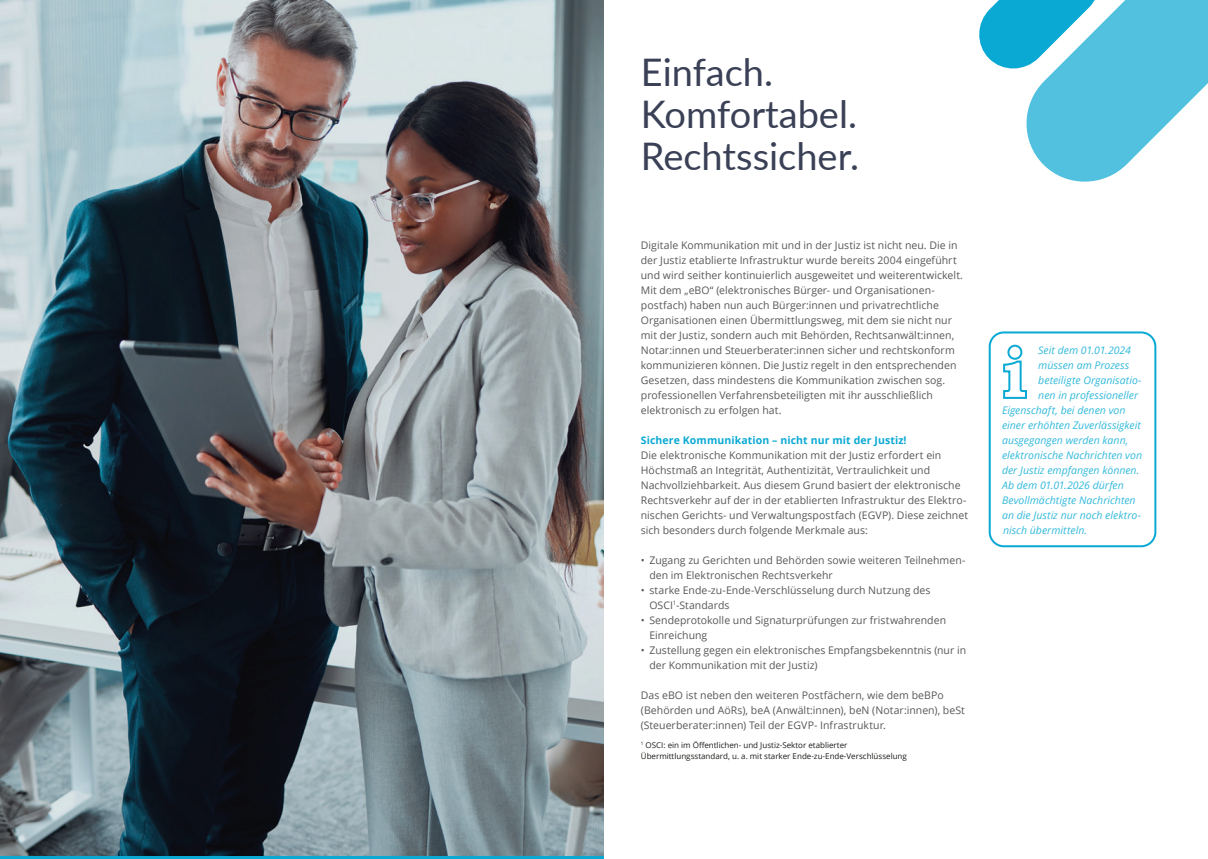
<style>
.page{position:relative;width:1208px;height:859px;background:#fff}
.page>*{position:absolute;margin:0;border:0;box-sizing:border-box;transform-origin:0 0}
.t1{font:38px/42px "Lato";color:#3a4055}
.t2{font:10.5px/15px "Open Sans";letter-spacing:.005em;color:#595858}
.t3{font:italic 10.5px "Open Sans";color:#33badc}
.t4{font:700 10.5px "Open Sans";letter-spacing:.01em;color:#0aa9d4}
.t5{font:8px/11px "Open Sans";color:#1d1d1b}
</style>
<div class="page">
<div style="left:988px;top:331px;width:168px;height:216px;border:2px solid #0aa9d4;border-radius:14px"></div>
<svg style="left:1003px;top:344px;width:24px;height:55px"></svg>
<img style="left:0;top:0;width:604px;height:855px">
<svg style="left:979px;top:0;width:229px;height:182px"></svg>
<h1 class="t1" style="left:641px;top:49px;width:220px">Einfach.<br>Komfortabel.<br>Rechtssicher.</h1>
<p class="t2" style="left:641px;top:237px;width:324px">Digitale Kommunikation mit und in der Justiz ist nicht neu. Die in der Justiz etablierte Infrastruktur wurde bereits 2004 eingeführt und wird seither kontinuierlich ausgeweitet und weiterentwickelt.<br>Mit dem „eBO“ (elektronisches Bürger- und Organisationen&shy;postfach) haben nun auch Bürger:innen und privatrechtliche Organisationen einen Übermittlungsweg, mit dem sie nicht nur mit der Justiz, sondern auch mit Behörden, Rechtsanwält:innen, Notar:innen und Steuerberater:innen sicher und rechtskonform kommunizieren können. Die Justiz regelt in den entsprechenden Gesetzen, dass mindestens die Kommunikation zwischen sog. professionellen Verfahrensbeteiligten mit ihr ausschließlich elektronisch zu erfolgen hat.</p>
<p class="t4" style="left:641px;top:433px;width:267px">Sichere Kommunikation – nicht nur mit der Justiz!</p>
<p class="t2" style="left:641px;top:447px;width:329px">Die elektronische Kommunikation mit der Justiz erfordert ein Höchstmaß an Integrität, Authentizität, Vertraulichkeit und Nachvollziehbarkeit. Aus diesem Grund basiert der elektronische Rechtsverkehr auf der in der etablierten Infrastruktur des Elektro&shy;nischen Gerichts- und Verwaltungspostfach (EGVP). Diese zeichnet sich besonders durch folgende Merkmale aus:</p>
<p class="t2" style="left:649px;top:552px;width:317px;text-indent:-9px">• Zugang zu Gerichten und Behörden sowie weiteren Teilnehmen&shy;den im Elektronischen Rechtsverkehr</p>
<p class="t2" style="left:649px;top:582px;width:283px;text-indent:-9px">• starke Ende-zu-Ende-Verschlüsselung durch Nutzung des<br>OSCI<sup>1</sup>-Standards</p>
<p class="t2" style="left:649px;top:612px;width:298px;text-indent:-9px">• Sendeprotokolle und Signaturprüfungen zur fristwahrenden<br>Einreichung</p>
<p class="t2" style="left:649px;top:642px;width:318px;text-indent:-9px">• Zustellung gegen ein elektronisches Empfangsbekenntnis (nur in der Kommunikation mit der Justiz)</p>
<p class="t2" style="left:641px;top:687px;width:325px">Das eBO ist neben den weiteren Postfächern, wie dem beBPo (Behörden und AöRs), beA (Anwält:innen), beN (Notar:innen), beSt (Steuerberater:innen) Teil der EGVP- Infrastruktur.</p>
<p class="t5" style="left:641px;top:739px;width:267px"><sup>1</sup> OSCI: ein im Öffentlichen- und Justiz-Sektor etablierter<br>Übermittlungsstandard, u. a. mit starker Ende-zu-Ende-Verschlüsselung</p>
<p class="t3" style="left:1038px;top:343px;width:94px">Seit dem 01.01.2024</p>
<p class="t3" style="left:1038px;top:358px;width:92px">müssen am Prozess</p>
<p class="t3" style="left:1038px;top:373px;width:105px">beteiligte Organisatio-</p>
<p class="t3" style="left:1038px;top:388px;width:101px">nen in professioneller</p>
<p class="t3" style="left:1002px;top:403px;width:125px">Eigenschaft, bei denen von</p>
<p class="t3" style="left:1002px;top:418px;width:140px">einer erhöhten Zuverlässigkeit</p>
<p class="t3" style="left:1002px;top:433px;width:128px">ausgegangen werden kann,</p>
<p class="t3" style="left:1002px;top:448px;width:141px">elektronische Nachrichten von</p>
<p class="t3" style="left:1002px;top:463px;width:139px">der Justiz empfangen können.</p>
<p class="t3" style="left:1002px;top:478px;width:123px">Ab dem 01.01.2026 dürfen</p>
<p class="t3" style="left:1002px;top:493px;width:135px">Bevollmächtigte Nachrichten</p>
<p class="t3" style="left:1002px;top:508px;width:140px">an die Justiz nur noch elektro-</p>
<p class="t3" style="left:1003px;top:523px;width:86px">nisch übermitteln.</p>
</div>
